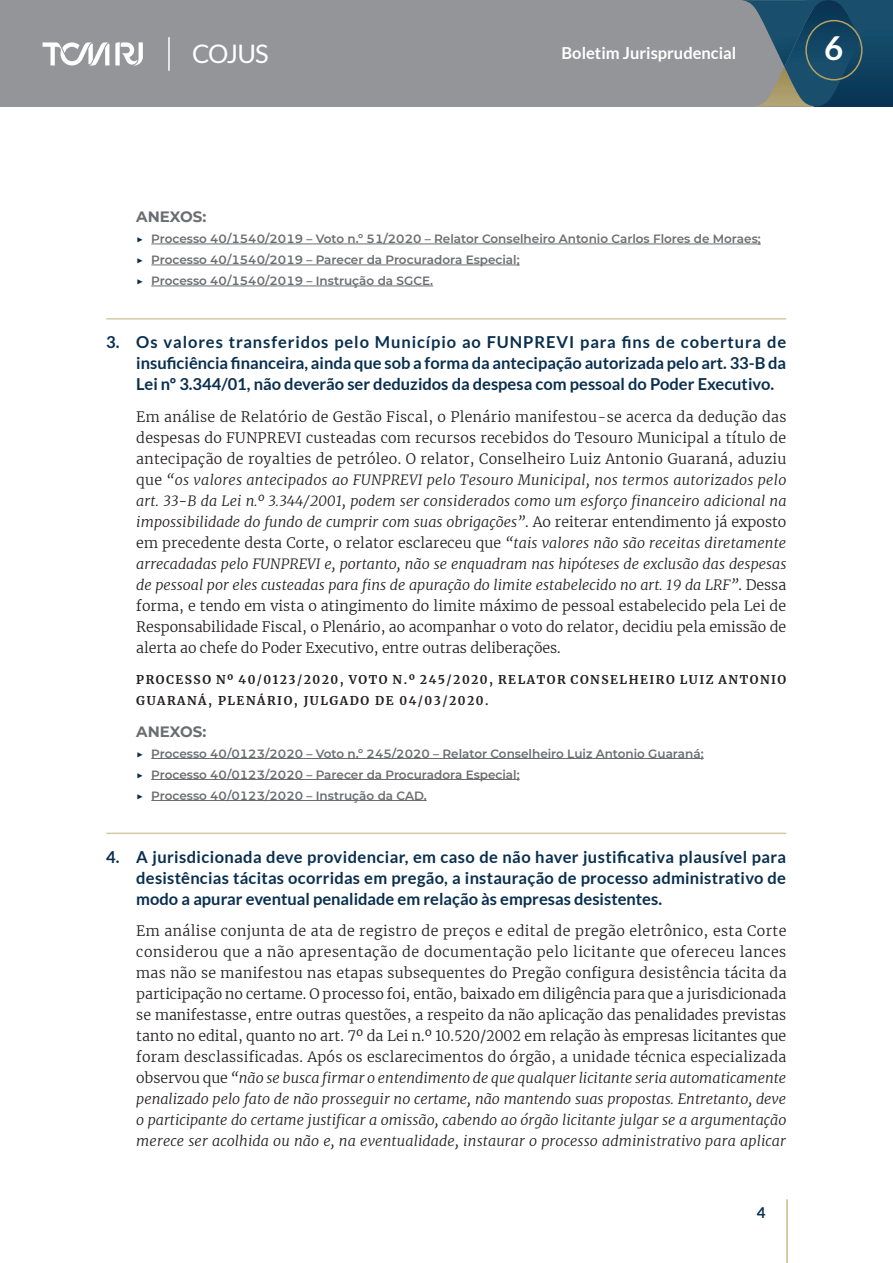
<style>
.page{position:relative;width:893px;height:1263px;background:#fff}
.page>*{position:absolute;margin:0;border:0;box-sizing:border-box;transform-origin:0 0}
.t1{font:700 33px "Lato";color:#fff}
.t2{font:25.5px "Lato";letter-spacing:-.04em;color:#fff}
.t3{font:700 16.5px/21px "Lato";color:#092f4f;text-align:justify}
.t4{font:700 16.5px "Lato";color:#fff}
.anexos{font:700 15px "Montserrat";color:#6c6d70}
.t5{font:700 15px "Lato";color:#092f4f}
.Parágrafo_normal{font:300 14.25px/21px "Merriweather";letter-spacing:.01em;color:#231f20;text-align:justify}
.t6{font:600 12px "Montserrat";color:#6c6d70}
.processo{font:700 12px/21px "Merriweather";letter-spacing:.125em;color:#231f20}
.s1{color:#092f4f}
.s2{font-style:italic}
</style>
<div class="page">
<div style="left:0;top:0;width:893px;height:106px;background:#939598"></div>
<svg style="left:891px;top:0;width:2px;height:106px"></svg>
<svg style="left:742px;top:0;width:149px;height:106px"></svg>
<hr style="left:786px;top:1199px;width:2px;height:64px;background:#b6a063">
<div style="left:805px;top:20px;width:57px;height:61px;border:2px solid #b6a063;border-radius:50%"></div>
<svg style="left:43px;top:42px;width:66px;height:23px"></svg>
<svg style="left:115px;top:42px;width:28px;height:23px"></svg>
<hr style="left:168px;top:37px;width:2px;height:34px;background:#fff">
<hr style="left:151px;top:244px;width:610px;height:1px;background:#6c6d70">
<hr style="left:151px;top:265px;width:369px;height:1px;background:#6c6d70">
<hr style="left:151px;top:286px;width:282px;height:1px;background:#6c6d70">
<hr style="left:106px;top:318px;width:680px;height:2px;background:#d6c9a8">
<hr style="left:151px;top:758px;width:553px;height:1px;background:#6c6d70">
<hr style="left:151px;top:779px;width:369px;height:1px;background:#6c6d70">
<hr style="left:151px;top:800px;width:276px;height:1px;background:#6c6d70">
<hr style="left:106px;top:833px;width:680px;height:1px;background:#d6c9a8">
<h2 class="t2" style="left:192px;top:40px;width:78px">COJUS</h2>
<p class="t4" style="left:562px;top:44px;width:176px">Boletim Jurisprudencial</p>
<h1 class="t1" style="left:824px;top:30px;width:21px">6</h1>
<p class="anexos" style="left:136px;top:206px;width:71px">ANEXOS:</p>
<p class="t6" style="left:136px;top:230px;width:626px"><span class="s1">▶</span> Processo 40/1540/2019 – Voto n.º 51/2020 – Relator Conselheiro Antonio Carlos Flores de Moraes;</p>
<p class="t6" style="left:136px;top:251px;width:385px"><span class="s1">▶</span> Processo 40/1540/2019 – Parecer da Procuradora Especial;</p>
<p class="t6" style="left:136px;top:272px;width:298px"><span class="s1">▶</span> Processo 40/1540/2019 – Instrução da SGCE.</p>
<p class="t3" style="left:136px;top:331px;width:651px;text-indent:-30px">3. Os valores transferidos pelo Município ao FUNPREVI para fins de cobertura de insuficiência financeira, ainda que sob a forma da antecipação autorizada pelo art. 33-B da Lei nº 3.344/01, não deverão ser deduzidos da despesa com pessoal do Poder Executivo.</p>
<p class="Parágrafo_normal" style="left:136px;top:405px;width:652px">Em análise de Relatório de Gestão Fiscal, o Plenário manifestou-se acerca da dedução das despesas do FUNPREVI custeadas com recursos recebidos do Tesouro Municipal a título de antecipação de royalties de petróleo. O relator, Conselheiro Luiz Antonio Guaraná, aduziu que <span class="s2">“os valores antecipados ao FUNPREVI pelo Tesouro Municipal, nos termos autorizados pelo art. 33-B da Lei n.º 3.344/2001, podem ser considerados como um esforço financeiro adicional na impossibilidade do fundo de cumprir com suas obrigações”</span>. Ao reiterar entendimento já exposto em precedente desta Corte, o relator esclareceu que <span class="s2">“tais valores não são receitas diretamente arrecadadas pelo FUNPREVI e, portanto, não se enquadram nas hipóteses de exclusão das despesas de pessoal por eles custeadas para fins de apuração do limite estabelecido no art. 19 da LRF”</span>. Dessa forma, e tendo em vista o atingimento do limite máximo de pessoal estabelecido pela Lei de Responsabilidade Fiscal, o Plenário, ao acompanhar o voto do relator, decidiu pela emissão de alerta ao chefe do Poder Executivo, entre outras deliberações.</p>
<p class="processo" style="left:136px;top:669px;width:651px">PROCESSO Nº 40/0123/2020, VOTO N.º 245/2020, RELATOR CONSELHEIRO LUIZ ANTONIO<br>GUARANÁ, PLENÁRIO, JULGADO DE 04/03/2020.</p>
<p class="anexos" style="left:136px;top:720px;width:71px">ANEXOS:</p>
<p class="t6" style="left:136px;top:745px;width:569px"><span class="s1">▶</span> Processo 40/0123/2020 – Voto n.º 245/2020 – Relator Conselheiro Luiz Antonio Guaraná;</p>
<p class="t6" style="left:136px;top:766px;width:385px"><span class="s1">▶</span> Processo 40/0123/2020 – Parecer da Procuradora Especial;</p>
<p class="t6" style="left:136px;top:787px;width:292px"><span class="s1">▶</span> Processo 40/0123/2020 – Instrução da CAD.</p>
<p class="t3" style="left:136px;top:846px;width:651px;text-indent:-30px">4. A jurisdicionada deve providenciar, em caso de não haver justificativa plausível para desistências tácitas ocorridas em pregão, a instauração de processo administrativo de modo a apurar eventual penalidade em relação às empresas desistentes.</p>
<p class="Parágrafo_normal" style="left:136px;top:920px;width:652px">Em análise conjunta de ata de registro de preços e edital de pregão eletrônico, esta Corte considerou que a não apresentação de documentação pelo licitante que ofereceu lances mas não se manifestou nas etapas subsequentes do Pregão configura desistência tácita da participação no certame. O processo foi, então, baixado em diligência para que a jurisdicionada se manifestasse, entre outras questões, a respeito da não aplicação das penalidades previstas tanto no edital, quanto no art. 7º da Lei n.º 10.520/2002 em relação às empresas licitantes que foram desclassificadas. Após os esclarecimentos do órgão, a unidade técnica especializada observou que <span class="s2">“não se busca firmar o entendimento de que qualquer licitante seria automaticamente penalizado pelo fato de não prosseguir no certame, não mantendo suas propostas. Entretanto, deve o participante do certame justificar a omissão, cabendo ao órgão licitante julgar se a argumentação merece ser acolhida ou não e, na eventualidade, instaurar o processo administrativo para aplicar</span></p>
<p class="t5" style="left:757px;top:1204px;width:10px">4</p>
</div>
